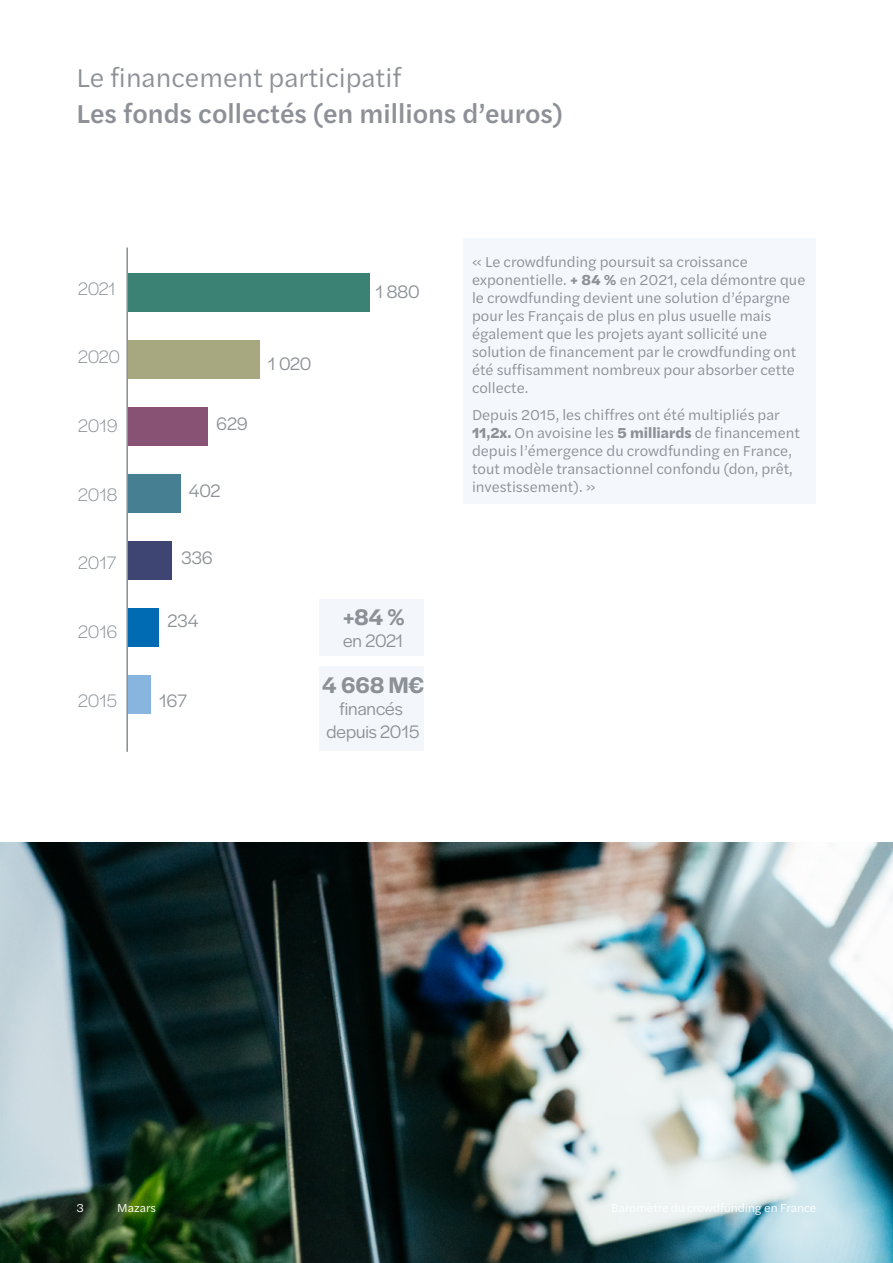
<style>
.page{position:relative;width:893px;height:1263px;background:#fff}
.page>*{position:absolute;margin:0;border:0;box-sizing:border-box;transform-origin:0 0}
.t1{font:500 27px "Halyard Text";color:#8d9197}
.t2{font:27px "Halyard Text";color:#8d9197}
.t3{font:600 23.55px "Halyard Display";color:#8b9196}
.t4{font:18.75px/22.5px "Halyard Display";color:#8b9196;text-align:center}
.t5{font:300 18.75px "Halyard Display";letter-spacing:-.005em;color:#8b9196}
.t6{font:15px/18px "Halyard Text";color:#8d9197}
.t7{font:12px "Halyard Text";color:#fff}
.s1{font-weight:700}
</style>
<div class="page">
<div style="left:463px;top:238px;width:353px;height:266px;background:#f4f8fd"></div>
<div style="left:320px;top:599px;width:104px;height:57px;background:#f3f7fb"></div>
<div style="left:320px;top:666px;width:104px;height:84px;background:#f3f7fb"></div>
<div style="left:127px;top:675px;width:24px;height:39px;background:#88b5e0"></div>
<div style="left:127px;top:608px;width:32px;height:39px;background:#006ab3"></div>
<div style="left:127px;top:541px;width:45px;height:39px;background:#3f4572"></div>
<div style="left:127px;top:474px;width:54px;height:39px;background:#457f91"></div>
<div style="left:127px;top:407px;width:81px;height:39px;background:#875273"></div>
<div style="left:127px;top:340px;width:133px;height:39px;background:#a7a87f"></div>
<div style="left:127px;top:273px;width:243px;height:39px;background:#3c8274"></div>
<hr style="left:126px;top:248px;width:2px;height:504px;background:#8b9196">
<img style="left:0;top:842px;width:893px;height:421px">
<h1 class="t2" style="left:77px;top:58px;width:326px">Le financement participatif</h1>
<h1 class="t1" style="left:77px;top:94px;width:488px">Les fonds collectés (en millions d’euros)</h1>
<p class="t5" style="left:78px;top:275px;width:39px">2021</p>
<p class="t5" style="left:78px;top:344px;width:43px">2020</p>
<p class="t5" style="left:78px;top:413px;width:41px">2019</p>
<p class="t5" style="left:78px;top:481px;width:41px">2018</p>
<p class="t4" style="left:216px;top:412px;width:33px">629</p>
<p class="t4" style="left:268px;top:351px;width:45px">1 020</p>
<p class="t4" style="left:189px;top:478px;width:33px">402</p>
<p class="t4" style="left:375px;top:280px;width:46px">1 880</p>
<p class="t6" style="left:472px;top:252px;width:335px">« Le crowdfunding poursuit sa croissance exponentielle. <span class="s1">+ 84 %</span> en 2021, cela démontre que le crowdfunding devient une solution d’épargne pour les Français de plus en plus usuelle mais également que les projets ayant sollicité une solution de financement par le crowdfunding ont été suffisamment nombreux pour absorber cette collecte.</p>
<p class="t6" style="left:472px;top:405px;width:329px">Depuis 2015, les chiffres ont été multipliés par <span class="s1">11,2x.</span> On avoisine les <span class="s1">5 milliards</span> de financement depuis l’émergence du crowdfunding en France, tout modèle transactionnel confondu (don, prêt, investissement). »</p>
<p class="t5" style="left:78px;top:550px;width:40px">2017</p>
<p class="t4" style="left:181px;top:545px;width:33px">336</p>
<p class="t5" style="left:78px;top:619px;width:41px">2016</p>
<p class="t4" style="left:168px;top:609px;width:32px">234</p>
<h2 class="t3" style="left:343px;top:600px;width:63px">+84 %</h2>
<p class="t4" style="left:343px;top:629px;width:62px">en 2021</p>
<p class="t5" style="left:78px;top:687px;width:40px">2015</p>
<p class="t4" style="left:159px;top:688px;width:29px">167</p>
<h2 class="t3" style="left:322px;top:668px;width:104px">4 668 M€</h2>
<p class="t4" style="left:326px;top:697px;width:95px">financés depuis 2015</p>
<p class="t7" style="left:77px;top:1199px;width:9px">3</p>
<p class="t7" style="left:117px;top:1199px;width:40px">Mazars</p>
</div>
